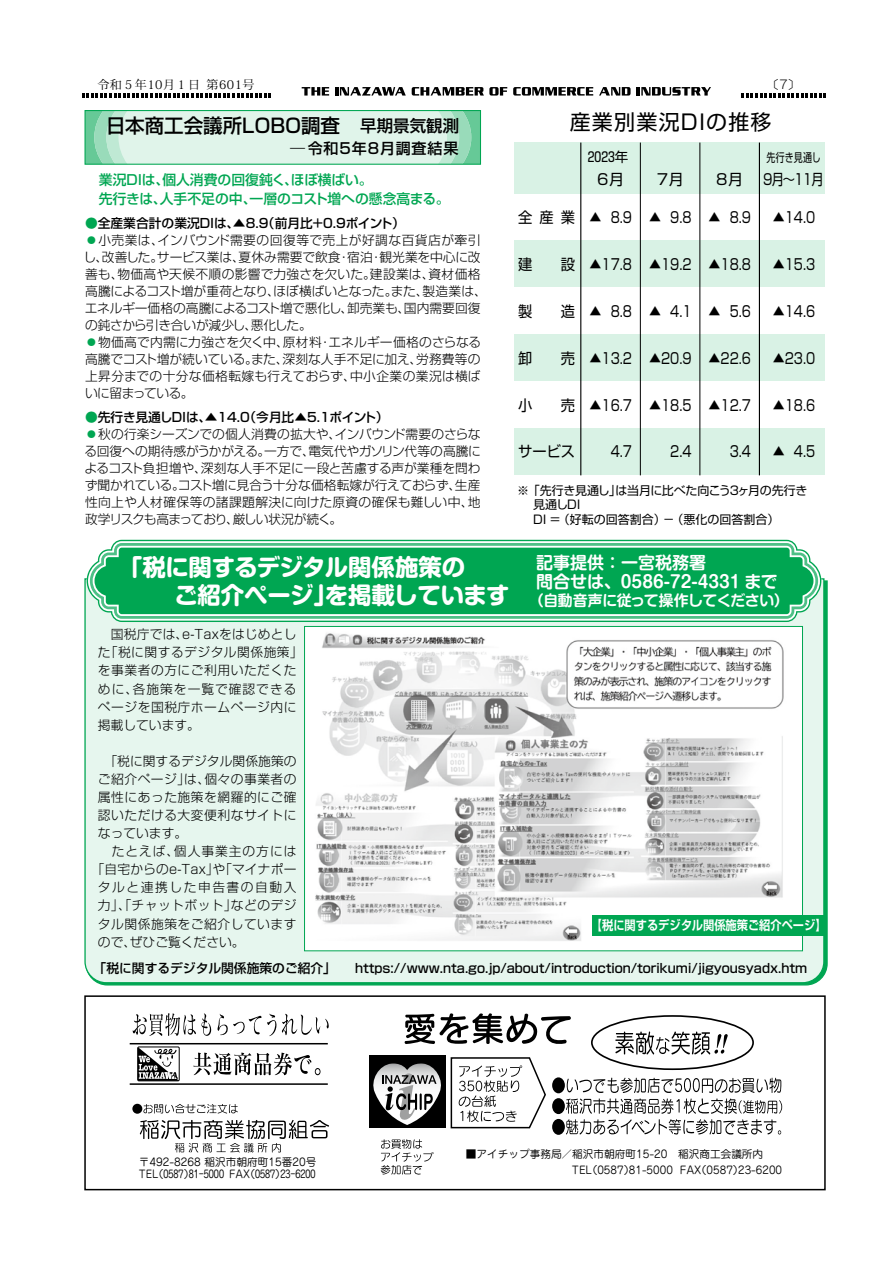
<style>
.page{position:relative;width:893px;height:1263px;background:#fff}
.page>*{position:absolute;margin:0;border:0;box-sizing:border-box;transform-origin:0 0}
.t1{font:700 23.4px/27.6px "Shin M Go Pro";letter-spacing:-.01em;color:#fff}
.t2{font:21px "Shin Go Pro";letter-spacing:.06em;color:#000}
.t3{font:500 19.5px "Shin Go Pro";letter-spacing:-.005em;color:#000}
.t4{font:700 16.95px/19.2px "Shin M Go Pro De";color:#fff}
.t5{font:15px "Shin Go Pro";color:#000;scale:.8 1}
.t6{font:15px "Shin Go Pro";color:#000;scale:.95 1}
.t7{font:500 15px "Shin Go Pro";letter-spacing:.06em;color:#000}
.t8{font:15px "Shin Go Pro";color:#000;scale:.82 1}
.t9{font:15px "Shin Go Pro";color:#000}
.t10{font:700 14.85px "Shin M Go Pro De";letter-spacing:-.02em;color:#fff}
.t11{font:500 13.8px/19.2px "Shin Go Pro";color:#00a652}
.t12{font:13.5px "Shin Go Pro";color:#000}
.t13{font:300 12.75px/17px "Shin Go Pro";letter-spacing:.02em;color:#000;text-align:justify}
.t14{font:300 12.75px/17px "Shin Go Pro";color:#000}
.t15{font:500 12.75px "Shin Go Pro";color:#000}
.t16{font:300 12.75px/18.1px "Shin Go Pro";letter-spacing:.04em;color:#000}
.t17{font:500 12.75px "Shin Go Pro";letter-spacing:-.02em;color:#000}
.t18{font:700 12.75px "Shin Go Pro De";color:#fff;scale:.88 1}
.t19{font:300 12.75px "Shin Go Pro";letter-spacing:.075em;color:#000}
.t20{font:300 12.75px "Shin Go Pro";letter-spacing:.12em;color:#000}
.t21{font:12px/14.9px "Shin Go Pro";color:#000}
.t22{font:12px "Koz Min Pro";letter-spacing:.04em;color:#000}
.t23{font:12px "Shin Go Pro";color:#000;scale:.75 1}
.t24{font:300 12px "Gothic MB101 Pro";color:#000}
.t25{font:10.65px/12.8px "Jun 201 Pro";color:#000}
.s1{font-size:16.5px}
.s2{font-weight:300}
.s3{color:#00a652}
</style>
<div class="page">
<svg style="left:302px;top:87px;width:27px;height:9px"></svg>
<svg style="left:335px;top:87px;width:71px;height:9px"></svg>
<svg style="left:412px;top:87px;width:95px;height:9px"></svg>
<svg style="left:513px;top:87px;width:80px;height:9px"></svg>
<svg style="left:599px;top:87px;width:32px;height:9px"></svg>
<svg style="left:637px;top:87px;width:74px;height:9px"></svg>
<svg style="left:741px;top:93px;width:85px;height:5px"></svg>
<svg style="left:82px;top:93px;width:189px;height:5px"></svg>
<div style="left:515px;top:241px;width:310px;height:46px;background:#d9f2e5"></div>
<div style="left:515px;top:334px;width:310px;height:47px;background:#d9f2e5"></div>
<div style="left:515px;top:428px;width:310px;height:46px;background:#d9f2e5"></div>
<div style="left:515px;top:143px;width:310px;height:51px;background:#d9f2e5"></div>
<hr style="left:580px;top:143px;width:1px;height:332px;background:#000">
<hr style="left:640px;top:143px;width:1px;height:332px;background:#000">
<hr style="left:700px;top:143px;width:1px;height:332px;background:#000">
<hr style="left:759px;top:143px;width:1px;height:332px;background:#000">
<div style="left:85px;top:111px;width:395px;height:53px;background:#e0f4ea"></div>
<svg style="left:87px;top:112px;width:39px;height:51px;background:#a1debf"></svg>
<svg style="left:439px;top:112px;width:40px;height:51px;background:#a1debf"></svg>
<div style="left:85px;top:110px;width:396px;height:55px;border:1px solid #00a652"></div>
<div style="left:84px;top:578px;width:741px;height:406px;background:#e6f6ee"></div>
<svg style="left:87px;top:540px;width:734px;height:82px"></svg>
<div style="left:95px;top:548px;width:718px;height:66px;background:#00a652"></div>
<div style="left:305px;top:626px;width:497px;height:325px;background:#fff"></div>
<img style="left:315px;top:633px;width:469px;height:308px">
<div style="left:592px;top:915px;width:234px;height:21px;background:#00a652"></div>
<div style="left:84px;top:995px;width:742px;height:195px;border:2px solid #000"></div>
<svg style="left:132px;top:1013px;width:79px;height:23px"></svg>
<svg style="left:217px;top:1013px;width:112px;height:23px"></svg>
<svg style="left:193px;top:1052px;width:127px;height:24px"></svg>
<div style="left:132px;top:1104px;width:10px;height:10px;background:#000;border-radius:50%"></div>
<svg style="left:381px;top:1139px;width:53px;height:36px"></svg>
<div style="left:552px;top:1077px;width:13px;height:16px;background:#000;border-radius:50%"></div>
<div style="left:552px;top:1098px;width:13px;height:16px;background:#000;border-radius:50%"></div>
<div style="left:552px;top:1119px;width:13px;height:16px;background:#000;border-radius:50%"></div>
<svg style="left:566px;top:1077px;width:216px;height:58px"></svg>
<svg style="left:404px;top:1013px;width:167px;height:31px"></svg>
<svg style="left:615px;top:1031px;width:113px;height:24px"></svg>
<svg style="left:139px;top:1104px;width:190px;height:49px"></svg>
<hr style="left:130px;top:1043px;width:198px;height:1px;background:#000">
<hr style="left:130px;top:1083px;width:198px;height:2px;background:#000">
<div style="left:591px;top:1015px;width:163px;height:55px;border:2px solid #000;border-radius:50%"></div>
<svg style="left:139px;top:1048px;width:39px;height:31px"></svg>
<div style="left:137px;top:1046px;width:43px;height:35px;border:1px solid #000"></div>
<div style="left:369px;top:1055px;width:76px;height:73px;background:#000"></div>
<svg style="left:373px;top:1056px;width:173px;height:73px"></svg>
<p class="t22" style="left:97px;top:76px;width:159px">令和５年10月１日第601号</p>
<p class="t24" style="left:767px;top:75px;width:35px">〔7〕</p>
<h3 class="t3" style="left:106px;top:110px;width:355px">日本商工会議所ＬＯＢＯ調査 <span class="s1">早期景気観測</span></h3>
<p class="t7" style="left:290px;top:136px;width:170px"><span class="s2">―</span> 令和5年8月調査結果</p>
<p class="t11" style="left:85px;top:169px;width:366px;text-indent:14px">業況DIは、個人消費の回復鈍く、ほぼ横ばい。<br>　先行きは、人手不足の中、一層のコスト増への懸念高まる。</p>
<p class="t15" style="left:85px;top:213px;width:321px"><span class="s3">●</span>全産業合計の業況DIは、▲8.9（前月比＋0.9ポイント）</p>
<p class="t14" style="left:84px;top:230px;width:405px"><span class="s3">●</span>小売業は、インバウンド需要の回復等で売上が好調な百貨店が牽引し、改善した。サービス業は、夏休み需要で飲食・宿泊・観光業を中心に改善も、物価高や天候不順の影響で力強さを欠いた。建設業は、資材価格高騰によるコスト増が重荷となり、ほぼ横ばいとなった。また、製造業は、エネルギー価格の高騰によるコスト増で悪化し、卸売業も、国内需要回復の鈍さから引き合いが減少し、悪化した。</p>
<p class="t13" style="left:85px;top:332px;width:398px"><span class="s3">●</span>物価高で内需に力強さを欠く中、原材料・エネルギー価格のさらなる高騰でコスト増が続いている。また、深刻な人手不足に加え、労務費等の上昇分までの十分な価格転嫁も行えておらず、中小企業の業況は横ばいに留まっている。</p>
<p class="t17" style="left:85px;top:407px;width:305px"><span class="s3">●</span>先行き見通しDIは、▲14.0（今月比▲5.1ポイント）</p>
<p class="t13" style="left:85px;top:424px;width:398px"><span class="s3">●</span>秋の行楽シーズンでの個人消費の拡大や、インバウンド需要のさらなる回復への期待感がうかがえる。一方で、電気代やガソリン代等の高騰によるコスト負担増や、深刻な人手不足に一段と苦慮する声が業種を問わず聞かれている。コスト増に見合う十分な価格転嫁が行えておらず、生産性向上や人材確保等の諸課題解決に向けた原資の確保も難しい中、地政学リスクも高まっており、厳しい状況が続く。</p>
<h2 class="t2" style="left:570px;top:104px;width:203px">産業別業況DIの推移</h2>
<p class="t6" style="left:518px;top:205px;width:61px">全産業</p>
<p class="t6" style="left:518px;top:252px;width:61px">建　　設</p>
<p class="t6" style="left:518px;top:299px;width:61px">製　　造</p>
<p class="t6" style="left:518px;top:346px;width:61px">卸　　売</p>
<p class="t6" style="left:518px;top:393px;width:61px">小　　売</p>
<p class="t6" style="left:518px;top:439px;width:61px">サービス</p>
<p class="t12" style="left:588px;top:146px;width:42px">2023年</p>
<p class="t9" style="left:597px;top:167px;width:28px">6月</p>
<p class="t5" style="left:590px;top:205px;width:55px">▲ 8.9</p>
<p class="t5" style="left:590px;top:252px;width:55px">▲17.8</p>
<p class="t5" style="left:590px;top:299px;width:55px">▲ 8.8</p>
<p class="t5" style="left:590px;top:346px;width:55px">▲13.2</p>
<p class="t5" style="left:590px;top:393px;width:55px">▲16.7</p>
<p class="t5" style="left:611px;top:439px;width:28px">4.7</p>
<p class="t9" style="left:657px;top:167px;width:28px">7月</p>
<p class="t5" style="left:649px;top:205px;width:55px">▲ 9.8</p>
<p class="t5" style="left:649px;top:252px;width:55px">▲19.2</p>
<p class="t5" style="left:649px;top:299px;width:55px">▲ 4.1</p>
<p class="t5" style="left:649px;top:346px;width:55px">▲20.9</p>
<p class="t5" style="left:649px;top:393px;width:55px">▲18.5</p>
<p class="t5" style="left:670px;top:439px;width:28px">2.4</p>
<p class="t9" style="left:716px;top:167px;width:28px">8月</p>
<p class="t5" style="left:709px;top:205px;width:55px">▲ 8.9</p>
<p class="t5" style="left:709px;top:252px;width:55px">▲18.8</p>
<p class="t5" style="left:709px;top:299px;width:55px">▲ 5.6</p>
<p class="t5" style="left:709px;top:346px;width:55px">▲22.6</p>
<p class="t5" style="left:709px;top:393px;width:55px">▲12.7</p>
<p class="t5" style="left:730px;top:439px;width:28px">3.4</p>
<p class="t23" style="left:766px;top:148px;width:74px">先行き見通し</p>
<p class="t8" style="left:763px;top:167px;width:75px">9月～11月</p>
<p class="t5" style="left:773px;top:205px;width:55px">▲14.0</p>
<p class="t5" style="left:773px;top:252px;width:55px">▲15.3</p>
<p class="t5" style="left:773px;top:299px;width:55px">▲14.6</p>
<p class="t5" style="left:773px;top:346px;width:55px">▲23.0</p>
<p class="t5" style="left:773px;top:393px;width:55px">▲18.6</p>
<p class="t5" style="left:773px;top:439px;width:55px">▲ 4.5</p>
<p class="t21" style="left:533px;top:481px;width:276px;text-indent:-16px">※「先行き見通し」は当月に比べた向こう3ヶ月の先行き見通しDI<br>DI ＝ （好転の回答割合）－ （悪化の回答割合）</p>
<h3 class="t4" style="left:536px;top:551px;width:243px">記事提供：一宮税務署<br>問合せは、0586-72-4331 まで</h3>
<p class="t10" style="left:529px;top:589px;width:262px">（自動音声に従って操作してください）</p>
<h1 class="t1" style="left:175px;top:551px;width:336px;text-indent:-55px">「税に関するデジタル関係施策の<br>ご紹介ページ」を掲載しています</h1>
<p class="t16" style="left:98px;top:624px;width:206px;text-indent:13px">国税庁では、e-Taxをはじめとした「税に関するデジタル関係施策」を事業者の方にご利用いただくために、各施策を一覧で確認できるページを国税庁ホームページ内に掲載しています。</p>
<p class="t13" style="left:98px;top:750px;width:200px;line-height:18.1px;text-indent:6px">「税に関するデジタル関係施策のご紹介ページ」は、個々の事業者の属性にあった施策を網羅的にご確認いただける大変便利なサイトになっています。</p>
<p class="t19" style="left:112px;top:841px;width:186px">たとえば、個人事業主の方には</p>
<p class="t13" style="left:92px;top:859px;width:206px">「自宅からのe-Tax」や「マイナポー</p>
<p class="t20" style="left:98px;top:877px;width:200px">タルと連携した申告書の自動入</p>
<p class="t13" style="left:98px;top:895px;width:200px">力」、「チャットボット」などのデジ</p>
<p class="t16" style="left:98px;top:913px;width:200px">タル関係施策をご紹介しています</p>
<p class="t14" style="left:98px;top:932px;width:148px">ので、ぜひご覧ください。</p>
<p class="t15" style="left:94px;top:958px;width:715px">「税に関するデジタル関係施策のご紹介」　　https://www.nta.go.jp/about/introduction/torikumi/jigyousyadx.htm</p>
<p class="t18" style="left:591px;top:914px;width:269px">【税に関するデジタル関係施策ご紹介ページ】</p>
<p class="t25" style="left:139px;top:1154px;width:179px">〒492-8268 稲沢市朝府町15番20号<br>TEL（0587）81-5000 FAX（0587）23-6200</p>
<p class="t25" style="left:572px;top:1145px;width:212px;line-height:15.6px;text-indent:-106px">■アイチップ事務局／稲沢市朝府町15-20　稲沢商工会議所内<br>TEL（0587）81-5000 FAX（0587）23-6200</p>
</div>
